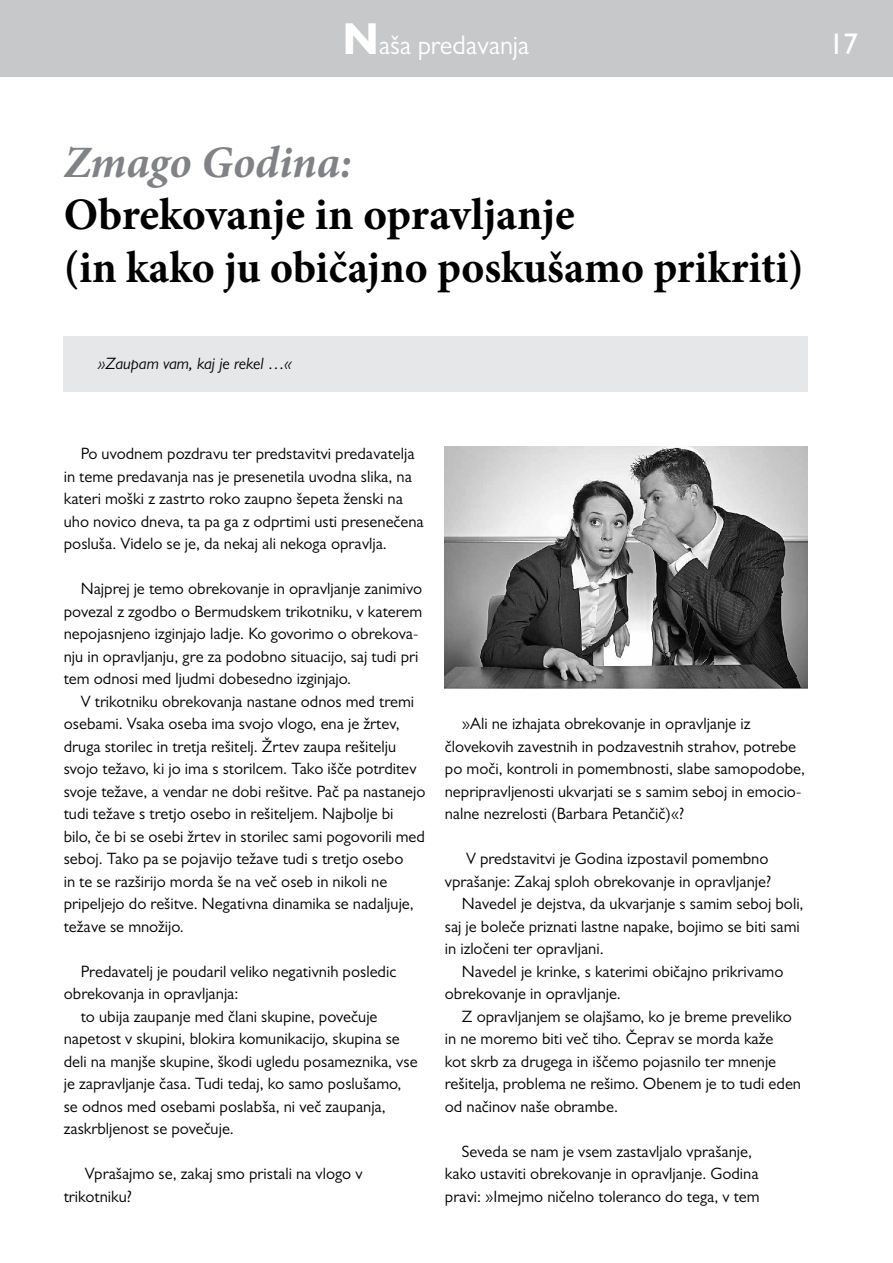
<style>
.page{position:relative;width:893px;height:1263px;background:#fff}
.page>*{position:absolute;margin:0;border:0;box-sizing:border-box;transform-origin:0 0}
.t1{font:700 45px/52.5px "Minion Pro";color:#000}
.t2{font:italic 700 45px "Minion Pro";letter-spacing:-.005em;color:#808285}
.t3{font:500 30px "Gill Sans MT Pro";color:#fff}
.t4{font:27px "Gill Sans MT Pro";letter-spacing:-.005em;color:#fff}
.t5{font:16.5px/22.5px "Gill Sans MT Pro";color:#000}
.t6{font:italic 16.5px "Gill Sans MT Pro";color:#000}
.s1{font-weight:700;font-size:45px}
</style>
<div class="page">
<div style="left:0;top:0;width:893px;height:76px;background:#c7c8ca"></div>
<img style="left:445px;top:446px;width:363px;height:242px">
<div style="left:64px;top:336px;width:744px;height:56px;background:#e6e7e8"></div>
<h3 class="t4" style="left:342px;top:29px;width:188px"><span class="s1">N</span>aša predavanja</h3>
<h2 class="t3" style="left:829px;top:26px;width:30px">17</h2>
<h1 class="t2" style="left:64px;top:130px;width:289px">Zmago Godina:</h1>
<h1 class="t1" style="left:64px;top:188px;width:742px">Obrekovanje in opravljanje<br>(in kako ju običajno poskušamo prikriti)</h1>
<p class="t6" style="left:98px;top:354px;width:196px">»Zaupam vam, kaj je rekel …«</p>
<p class="t5" style="left:64px;top:442px;width:362px;text-indent:17px">Po uvodnem pozdravu ter predstavitvi predavatelja in teme predavanja nas je presenetila uvodna slika, na kateri moški z zastrto roko zaupno šepeta ženski na uho novico dneva, ta pa ga z odprtimi usti presenečena posluša. Videlo se je, da nekaj ali nekoga opravlja.</p>
<p class="t5" style="left:64px;top:577px;width:360px;text-indent:17px">Najprej je temo obrekovanje in opravljanje zanimivo povezal z zgodbo o Bermudskem trikotniku, v katerem nepojasnjeno izginjajo ladje. Ko govorimo o obrekova&shy;nju in opravljanju, gre za podobno situacijo, saj tudi pri tem odnosi med ljudmi dobesedno izginjajo.</p>
<p class="t5" style="left:64px;top:690px;width:363px;text-indent:17px">V trikotniku obrekovanja nastane odnos med tremi osebami. Vsaka oseba ima svojo vlogo, ena je žrtev, druga storilec in tretja rešitelj. Žrtev zaupa rešitelju svojo težavo, ki jo ima s storilcem. Tako išče potrditev svoje težave, a vendar ne dobi rešitve. Pač pa nastanejo tudi težave s tretjo osebo in rešiteljem. Najbolje bi<br>bilo, če bi se osebi žrtev in storilec sami pogovorili med seboj. Tako pa se pojavijo težave tudi s tretjo osebo<br>in te se razširijo morda še na več oseb in nikoli ne pripeljejo do rešitve. Negativna dinamika se nadaljuje, težave se množijo.</p>
<p class="t5" style="left:64px;top:960px;width:334px;text-indent:17px">Predavatelj je poudaril veliko negativnih posledic obrekovanja in opravljanja:</p>
<p class="t5" style="left:64px;top:1005px;width:355px;text-indent:17px">to ubija zaupanje med člani skupine, povečuje napetost v skupini, blokira komunikacijo, skupina se deli na manjše skupine, škodi ugledu posameznika, vse je zapravljanje časa. Tudi tedaj, ko samo poslušamo, se odnos med osebami poslabša, ni več zaupanja, zaskrbljenost se povečuje.</p>
<p class="t5" style="left:64px;top:1162px;width:300px;text-indent:21px">Vprašajmo se, zakaj smo pristali na vlogo v trikotniku?</p>
<p class="t5" style="left:445px;top:712px;width:362px;text-indent:17px">»Ali ne izhajata obrekovanje in opravljanje iz človekovih zavestnih in podzavestnih strahov, potrebe po moči, kontroli in pomembnosti, slabe samopodobe, nepripravljenosti ukvarjati se s samim seboj in emocio&shy;nalne nezrelosti (Barbara Petančič)«?</p>
<p class="t5" style="left:466px;top:847px;width:304px">V predstavitvi je Godina izpostavil pomembno</p>
<p class="t5" style="left:445px;top:870px;width:328px">vprašanje: Zakaj sploh obrekovanje in opravljanje?</p>
<p class="t5" style="left:462px;top:892px;width:343px">Navedel je dejstva, da ukvarjanje s samim seboj boli,</p>
<p class="t5" style="left:445px;top:915px;width:356px">saj je boleče priznati lastne napake, bojimo se biti sami</p>
<p class="t5" style="left:445px;top:937px;width:160px">in izločeni ter opravljani.</p>
<p class="t5" style="left:462px;top:960px;width:323px">Navedel je krinke, s katerimi običajno prikrivamo</p>
<p class="t5" style="left:445px;top:982px;width:178px">obrekovanje in opravljanje.</p>
<p class="t5" style="left:462px;top:1005px;width:332px">Z opravljanjem se olajšamo, ko je breme preveliko</p>
<p class="t5" style="left:445px;top:1027px;width:330px">in ne moremo biti več tiho. Čeprav se morda kaže</p>
<p class="t5" style="left:445px;top:1050px;width:333px">kot skrb za drugega in iščemo pojasnilo ter mnenje</p>
<p class="t5" style="left:445px;top:1072px;width:358px">rešitelja, problema ne rešimo. Obenem je to tudi eden</p>
<p class="t5" style="left:445px;top:1095px;width:175px">od načinov naše obrambe.</p>
<p class="t5" style="left:445px;top:1140px;width:316px;text-align:center">Seveda se nam je vsem zastavljalo vprašanje, kako ustaviti obrekovanje in opravljanje. Godina pravi: »Imejmo ničelno toleranco do tega, v tem</p>
</div>
